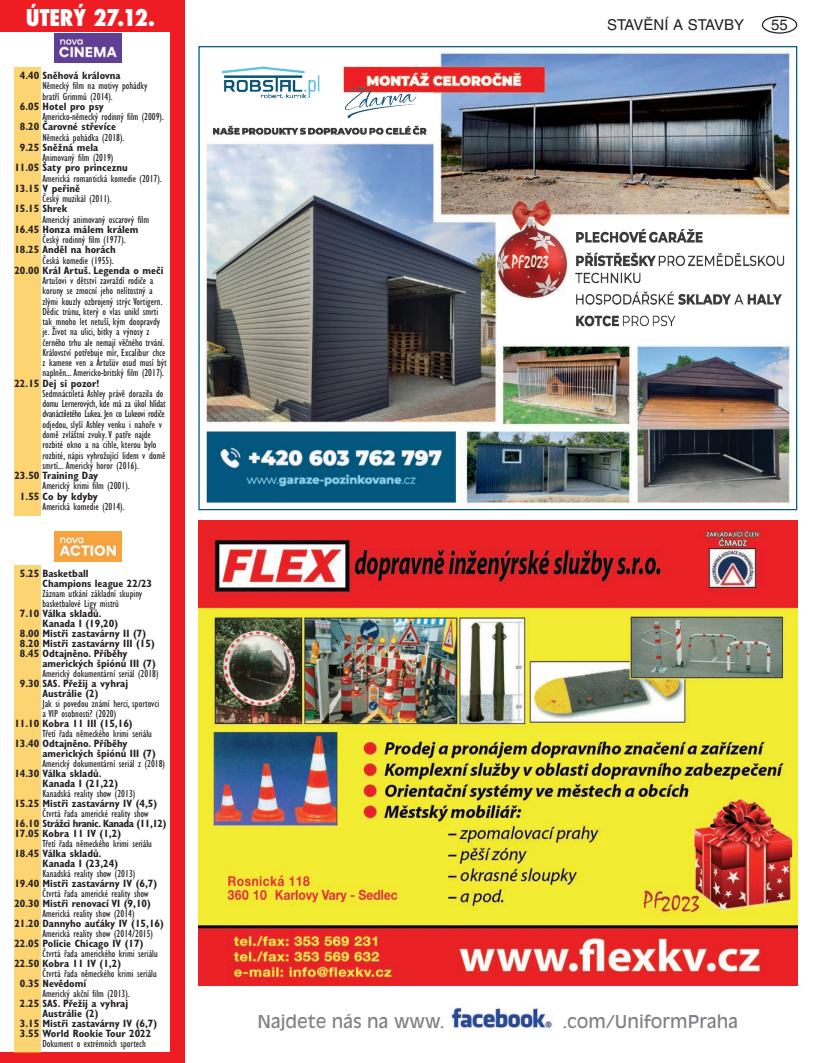
<style>
.page{position:relative;width:815px;height:1063px;background:#fff}
.page>*{position:absolute;margin:0;border:0;box-sizing:border-box;transform-origin:0 0}
.t1{font:800 condensed 22.5px "Futura";color:#fff}
.t2{font:17.5px "Antique Olive CE";color:#808285}
.t3{font:15px "Helvetica CE";color:#231f20}
.t4{font:condensed 10.62px/10.2px "Gill Sans CE";color:#231f20}
.t5{font:700 condensed 10.62px/10px "Gill Sans CE";color:#231f20}
.t6{font:700 condensed 10.62px/10px "Gill Sans CE";letter-spacing:-.04em;color:#231f20}
</style>
<div class="page">
<div style="left:762px;top:16px;width:35px;height:18px;border:1px solid #231f20;border-radius:50%"></div>
<img style="left:451px;top:1007px;width:103px;height:23px">
<div style="left:0;top:0;width:184px;height:32px;background:#ee1d23"></div>
<img style="left:54px;top:34px;width:67px;height:29px">
<div style="left:170px;top:0;width:14px;height:1063px;background:#ee1d23"></div>
<div style="left:0;top:1052px;width:174px;height:11px;background:#ee1d23"></div>
<div style="left:14px;top:67px;width:27px;height:449px;background:#fdd472"></div>
<img style="left:54px;top:532px;width:67px;height:29px">
<div style="left:14px;top:565px;width:27px;height:487px;background:#fdd472"></div>
<img style="left:198px;top:521px;width:599px;height:464px">
<img style="left:204px;top:51px;width:591px;height:453px">
<h1 class="t1" style="left:26px;top:2px;width:130px">ÚTERÝ 27.12.</h1>
<p class="t5" style="left:20px;top:71px;width:102px">4.40 Sněhová královna</p>
<p class="t4" style="left:43px;top:81px;width:107px">Německý film na motivy pohádky bratří Grimmů (2014).</p>
<p class="t5" style="left:20px;top:101px;width:86px">6.05 Hotel pro psy</p>
<p class="t4" style="left:43px;top:111px;width:123px">Americko-německý rodinný film (2009).</p>
<p class="t5" style="left:20px;top:122px;width:98px">8.20 Čarovné střevíce</p>
<p class="t4" style="left:43px;top:132px;width:83px">Německá pohádka (2018).</p>
<p class="t5" style="left:20px;top:142px;width:80px">9.25 Sněžná mela</p>
<p class="t4" style="left:43px;top:153px;width:72px">Animovaný film (2019)</p>
<p class="t5" style="left:14px;top:163px;width:115px">11.05 Šaty pro princeznu</p>
<p class="t4" style="left:43px;top:173px;width:121px">Americká romantická komedie (2017).</p>
<p class="t5" style="left:14px;top:183px;width:67px">13.15 V peřině</p>
<p class="t4" style="left:43px;top:194px;width:71px">Český muzikál (2011).</p>
<p class="t5" style="left:14px;top:204px;width:55px">15.15 Shrek</p>
<p class="t4" style="left:43px;top:214px;width:108px">Americký animovaný oscarový film</p>
<p class="t5" style="left:14px;top:224px;width:126px">16.45 Honza málem králem</p>
<p class="t4" style="left:43px;top:235px;width:85px">Český rodinný film (1977).</p>
<p class="t5" style="left:14px;top:245px;width:103px">18.25 Anděl na horách</p>
<p class="t4" style="left:43px;top:255px;width:73px">Česká komedie (1955).</p>
<p class="t5" style="left:14px;top:265px;width:151px">20.00 Král Artuš. Legenda o meči</p>
<p class="t4" style="left:43px;top:276px;width:125px">Artušovi v dětství zavraždí rodiče a koruny se zmocní jeho nelítostný a zlými kouzly ozbrojený strýc Vortigern.<br>Dědic trůnu, který o vlas unikl smrti tak mnoho let netuší, kým doopravdy je. Život na ulici, bitky a výnosy z černého trhu ale nemají věčného trvání.<br>Království potřebuje mír, Excalibur chce z kamene ven a Artušův osud musí být naplněn... Americko-britský film (2017).</p>
<p class="t5" style="left:14px;top:378px;width:86px">22.15 Dej si pozor!</p>
<p class="t4" style="left:43px;top:388px;width:125px">Sedmnáctiletá Ashley právě dorazila do domu Lernerových, kde má za úkol hlídat dvanáctiletého Lukea. Jen co Lukeovi rodiče odjedou, slyší Ashley venku i nahoře v domě zvláštní zvuky.V patře najde rozbité okno a na cihle, kterou bylo rozbité, nápis vyhrožující lidem v domě smrtí... Americký horor (2016).</p>
<p class="t5" style="left:14px;top:470px;width:85px">23.50 Training Day</p>
<p class="t4" style="left:43px;top:481px;width:89px">Americký krimi film (2001).</p>
<p class="t5" style="left:20px;top:491px;width:80px">1.55 Co by kdyby</p>
<p class="t4" style="left:43px;top:501px;width:84px">Americká komedie (2014).</p>
<p class="t5" style="left:43px;top:568px;width:111px;text-indent:-23px">5.25 Basketball<br>Champions league 22/23</p>
<p class="t4" style="left:43px;top:588px;width:101px">Záznam utkání základní skupiny basketbalové Ligy mistrů</p>
<p class="t5" style="left:20px;top:608px;width:83px">7.10 Válka skladů.</p>
<p class="t5" style="left:43px;top:618px;width:77px">Kanada I (19,20)</p>
<p class="t5" style="left:20px;top:628px;width:128px">8.00 Mistři zastavárny II (7)</p>
<p class="t5" style="left:20px;top:638px;width:136px">8.20 Mistři zastavárny III (15)</p>
<p class="t5" style="left:20px;top:648px;width:109px">8.45 Odtajněno. Příběhy</p>
<p class="t5" style="left:43px;top:658px;width:115px">amerických špiónů III (7)</p>
<p class="t4" style="left:43px;top:668px;width:118px">Americký dokumentární seriál (2018)</p>
<p class="t5" style="left:43px;top:678px;width:87px;text-indent:-23px">9.30 SAS. Přežij a vyhraj<br>Austrálie (2)</p>
<p class="t4" style="left:43px;top:698px;width:118px">Jak si povedou známí herci, sportovci a VIP osobnosti? (2020)</p>
<p class="t5" style="left:14px;top:718px;width:120px">11.10 Kobra 11 III (15,16)</p>
<p class="t4" style="left:43px;top:728px;width:111px">Třetí řada německého krimi seriálu</p>
<p class="t5" style="left:43px;top:738px;width:115px;text-indent:-28px">13.40 Odtajněno. Příběhy amerických špiónů III (7)</p>
<p class="t4" style="left:43px;top:758px;width:124px">Americký dokumentární seriál z (2018)</p>
<p class="t5" style="left:43px;top:768px;width:77px;text-indent:-28px">14.30 Válka skladů.<br>Kanada I (21,22)</p>
<p class="t4" style="left:43px;top:788px;width:94px">Kanadská reality show (2013)</p>
<p class="t5" style="left:14px;top:798px;width:144px">15.25 Mistři zastavárny IV (4,5)</p>
<p class="t4" style="left:43px;top:808px;width:108px">Čtvrtá řada americké reality show</p>
<p class="t6" style="left:14px;top:818px;width:154px">16.10 Strážci hranic. Kanada (11,12)<br>17.05 Kobra 11 IV (1,2)</p>
<p class="t4" style="left:43px;top:838px;width:111px">Třetí řada německého krimi seriálu</p>
<p class="t5" style="left:43px;top:848px;width:77px;text-indent:-28px">18.45 Válka skladů.<br>Kanada I (23,24)</p>
<p class="t4" style="left:43px;top:868px;width:94px">Kanadská reality show (2013)</p>
<p class="t5" style="left:14px;top:878px;width:144px">19.40 Mistři zastavárny IV (6,7)</p>
<p class="t4" style="left:43px;top:888px;width:108px">Čtvrtá řada americké reality show</p>
<p class="t5" style="left:14px;top:898px;width:138px">20.30 Mistři renovací VI (9,10)</p>
<p class="t4" style="left:43px;top:908px;width:94px">Americká reality show (2014)</p>
<p class="t5" style="left:14px;top:918px;width:151px">21.20 Dannyho auťáky IV (15,16)</p>
<p class="t4" style="left:43px;top:928px;width:112px">Americká reality show (2014/2015)</p>
<p class="t5" style="left:14px;top:938px;width:131px">22.05 Policie Chicago IV (17)</p>
<p class="t4" style="left:43px;top:948px;width:117px">Čtvrtá řada amerického krimi seriálu</p>
<p class="t5" style="left:14px;top:958px;width:108px">22.50 Kobra 11 IV (1,2)</p>
<p class="t4" style="left:43px;top:968px;width:116px">Čtvrtá řada německého krimi seriálu</p>
<p class="t5" style="left:20px;top:978px;width:68px">0.35 Nevědomí</p>
<p class="t4" style="left:43px;top:988px;width:89px">Americký akční film (2013).</p>
<p class="t5" style="left:20px;top:998px;width:110px">2.25 SAS. Přežij a vyhraj</p>
<p class="t5" style="left:43px;top:1008px;width:58px">Austrálie (2)</p>
<p class="t5" style="left:20px;top:1018px;width:139px">3.15 Mistři zastavárny IV (6,7)</p>
<p class="t5" style="left:20px;top:1028px;width:133px">3.55 World Rookie Tour 2022</p>
<p class="t4" style="left:43px;top:1038px;width:105px">Dokument o extrémních sportech</p>
<h3 class="t3" style="left:607px;top:16px;width:138px">STAVĚNÍ A STAVBY</h3>
<h3 class="t3" style="left:771px;top:16px;width:18px">55</h3>
<h2 class="t2" style="left:257px;top:1012px;width:189px">Najdete nás na www.</h2>
<h2 class="t2" style="left:562px;top:1012px;width:177px">.com/UniformPraha</h2>
</div>
